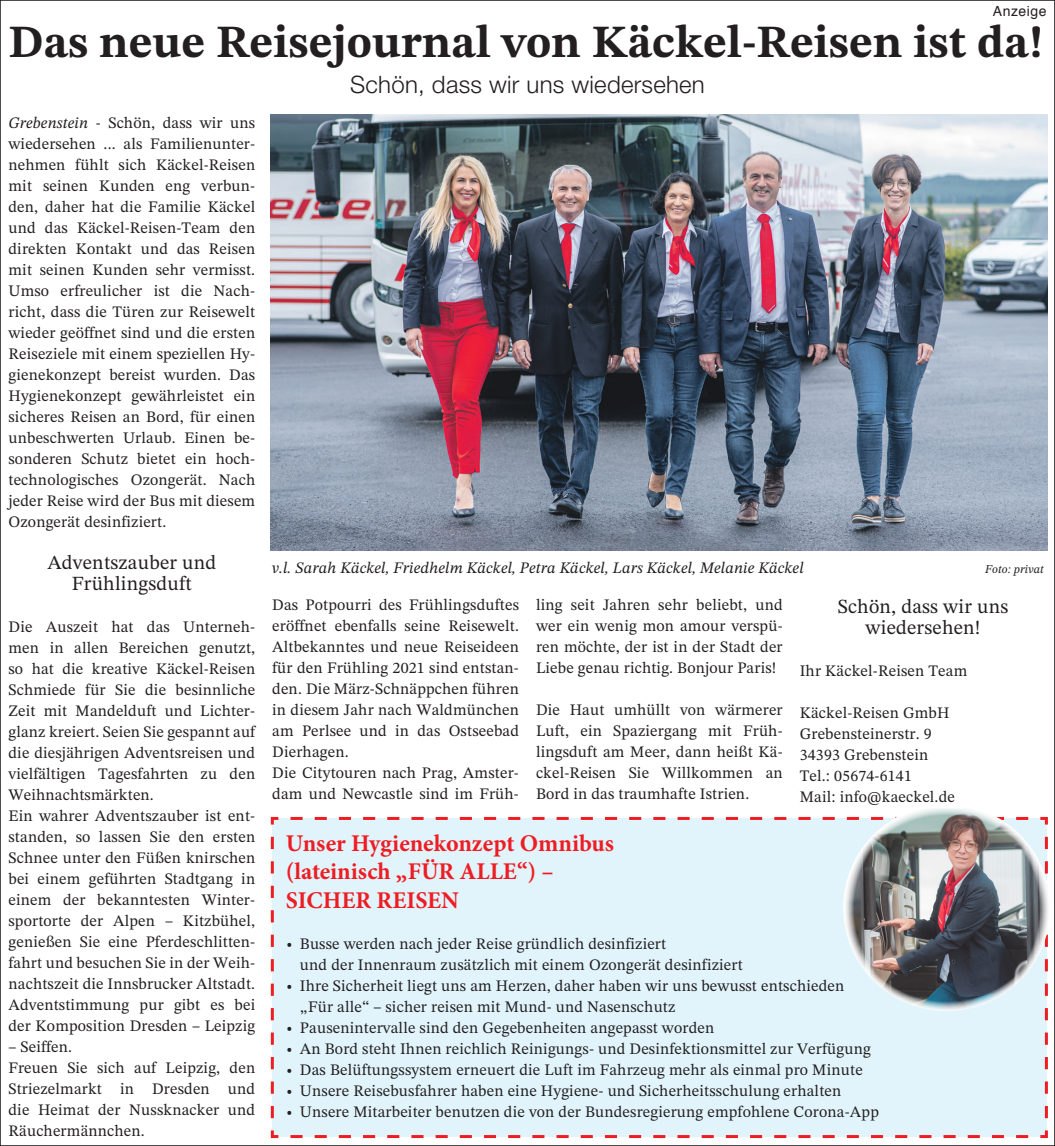
<style>
.page{position:relative;width:1055px;height:1146px;background:#fff}
.page>*{position:absolute;margin:0;border:0;box-sizing:border-box;transform-origin:0 0}
.HOG_Headline_24pt{font:700 46px "STIX Two Text";color:#231f20}
.t1{font:700 24px "Minion Pro";color:#ee1d23}
.HOG_DZ_24pt{font:300 24px "Helvetica Neue";letter-spacing:.01em;color:#231f20}
.HOG_ZÜ{font:20px/21px "STIX Two Text";letter-spacing:.01em;color:#231f20;text-align:center}
.HOG_Text{font:16px/21px "STIX Two Text";letter-spacing:.01em;color:#231f20;text-align:justify}
.HOG_BU_3sp_Pr_owz{font:italic 16px "STIX Two Text";letter-spacing:.01em;color:#231f20}
.HOG_BU_2sp{font:14px "Helvetica";letter-spacing:.035em;color:#231f20}
.HOG_BU_3sp_Pr_owz-2{font:italic 12px "STIX Two Text";letter-spacing:.01em;color:#231f20}
.s1{font-style:italic}
</style>
<div class="page">
<img style="left:271px;top:114px;width:776px;height:436px">
<div style="left:270px;top:816px;width:778px;height:323px;background:#e1f4fc"></div>
<img style="left:843px;top:808px;width:205px;height:203px">
<p class="HOG_BU_2sp" style="left:992px;top:1px;width:55px">Anzeige</p>
<p class="HOG_Headline_24pt" style="left:9px;top:9px;width:1036px">Das neue Reisejournal von Käckel-Reisen ist da!</p>
<p class="HOG_DZ_24pt" style="left:350px;top:70px;width:356px">Schön, dass wir uns wiedersehen</p>
<p class="HOG_Text" style="left:9px;top:112px;width:248px"><span class="s1">Grebenstein</span> - Schön, dass wir uns wiedersehen ... als Familienunter&shy;nehmen fühlt sich Käckel-Reisen mit seinen Kunden eng verbun&shy;den, daher hat die Familie Käckel und das Käckel-Reisen-Team den direkten Kontakt und das Reisen mit seinen Kunden sehr vermisst.<br>Umso erfreulicher ist die Nach&shy;richt, dass die Türen zur Reisewelt wieder geöffnet sind und die ersten Reiseziele mit einem speziellen Hy&shy;gienekonzept bereist wurden. Das Hygienekonzept gewährleistet ein sicheres Reisen an Bord, für einen unbeschwerten Urlaub. Einen be&shy;sonderen Schutz bietet ein hoch&shy;technologisches Ozongerät. Nach jeder Reise wird der Bus mit diesem Ozongerät desinfiziert.</p>
<p class="HOG_ZÜ" style="left:47px;top:551px;width:170px">Adventszauber und<br>Frühlingsduft</p>
<p class="HOG_Text" style="left:9px;top:616px;width:248px">Die Auszeit hat das Unterneh&shy;men in allen Bereichen genutzt, so hat die kreative Käckel-Reisen Schmiede für Sie die besinnliche Zeit mit Mandelduft und Lichter&shy;glanz kreiert. Seien Sie gespannt auf die diesjährigen Adventsreisen und vielfältigen Tagesfahrten zu den Weihnachtsmärkten.</p>
<p class="HOG_Text" style="left:9px;top:805px;width:248px">Ein wahrer Adventszauber ist ent&shy;standen, so lassen Sie den ersten Schnee unter den Füßen knirschen bei einem geführten Stadtgang in einem der bekanntesten Winter&shy;sportorte der Alpen – Kitzbühel, genießen Sie eine Pferdeschlitten&shy;fahrt und besuchen Sie in der Weih&shy;nachtszeit die Innsbrucker Altstadt.<br>Adventstimmung pur gibt es bei der Komposition Dresden – Leipzig</p>
<p class="HOG_Text" style="left:9px;top:1036px;width:65px">– Seiffen.</p>
<p class="HOG_Text" style="left:9px;top:1057px;width:248px">Freuen Sie sich auf Leipzig, den Striezelmarkt in Dresden und die Heimat der Nussknacker und Räuchermännchen.</p>
<p class="HOG_BU_3sp_Pr_owz" style="left:272px;top:556px;width:533px">v.l. Sarah Käckel, Friedhelm Käckel, Petra Käckel, Lars Käckel, Melanie Käckel</p>
<p class="HOG_BU_3sp_Pr_owz-2" style="left:985px;top:560px;width:60px">Foto: privat</p>
<p class="HOG_Text" style="left:272px;top:593px;width:248px">Das Potpourri des Frühlingsduftes eröffnet ebenfalls seine Reisewelt.<br>Altbekanntes und neue Reiseideen für den Frühling 2021 sind entstan&shy;den. Die März-Schnäppchen führen in diesem Jahr nach Waldmünchen am Perlsee und in das Ostseebad Dierhagen.</p>
<p class="HOG_Text" style="left:272px;top:761px;width:248px">Die Citytouren nach Prag, Amster&shy;dam und Newcastle sind im Früh-</p>
<p class="HOG_Text" style="left:536px;top:593px;width:248px">ling seit Jahren sehr beliebt, und wer ein wenig mon amour verspü&shy;ren möchte, der ist in der Stadt der Liebe genau richtig. Bonjour Paris!</p>
<p class="HOG_Text" style="left:536px;top:698px;width:248px">Die Haut umhüllt von wärmerer Luft, ein Spaziergang mit Früh&shy;lingsduft am Meer, dann heißt Kä&shy;ckel-Reisen Sie Willkommen an Bord in das traumhafte Istrien.</p>
<p class="HOG_ZÜ" style="left:838px;top:595px;width:172px">Schön, dass wir uns wiedersehen!</p>
<p class="HOG_Text" style="left:799px;top:659px;width:169px">Ihr Käckel-Reisen Team</p>
<p class="HOG_Text" style="left:799px;top:701px;width:151px">Käckel-Reisen GmbH</p>
<p class="HOG_Text" style="left:799px;top:722px;width:134px">Grebensteinerstr. 9</p>
<p class="HOG_Text" style="left:799px;top:743px;width:130px">34393 Grebenstein</p>
<p class="HOG_Text" style="left:799px;top:764px;width:114px">Tel.: 05674-6141</p>
<p class="HOG_Text" style="left:799px;top:785px;width:157px">Mail: info@kaeckel.de</p>
<p class="t1" style="left:286px;top:825px;width:330px">Unser Hygienekonzept Omnibus</p>
<p class="t1" style="left:286px;top:854px;width:269px">(lateinisch „FÜR ALLE“) –</p>
<p class="t1" style="left:286px;top:883px;width:174px">SICHER REISEN</p>
<p class="HOG_Text" style="left:286px;top:933px;width:382px">• Busse werden nach jeder Reise gründlich desinfiziert</p>
<p class="HOG_Text" style="left:300px;top:954px;width:444px">und der Innenraum zusätzlich mit einem Ozongerät desinfiziert</p>
<p class="HOG_Text" style="left:286px;top:975px;width:560px">• Ihre Sicherheit liegt uns am Herzen, daher haben wir uns bewusst entschieden</p>
<p class="HOG_Text" style="left:300px;top:996px;width:377px">„Für alle“ – sicher reisen mit Mund- und Nasenschutz</p>
<p class="HOG_Text" style="left:286px;top:1017px;width:430px">• Pausenintervalle sind den Gegebenheiten angepasst worden</p>
<p class="HOG_Text" style="left:286px;top:1038px;width:586px">• An Bord steht Ihnen reichlich Reinigungs- und Desinfektionsmittel zur Verfügung</p>
<p class="HOG_Text" style="left:286px;top:1059px;width:578px">• Das Belüftungssystem erneuert die Luft im Fahrzeug mehr als einmal pro Minute</p>
<p class="HOG_Text" style="left:286px;top:1080px;width:557px">• Unsere Reisebusfahrer haben eine Hygiene- und Sicherheitsschulung erhalten</p>
<p class="HOG_Text" style="left:286px;top:1101px;width:594px">• Unsere Mitarbeiter benutzen die von der Bundesregierung empfohlene Corona-App</p>
</div>
